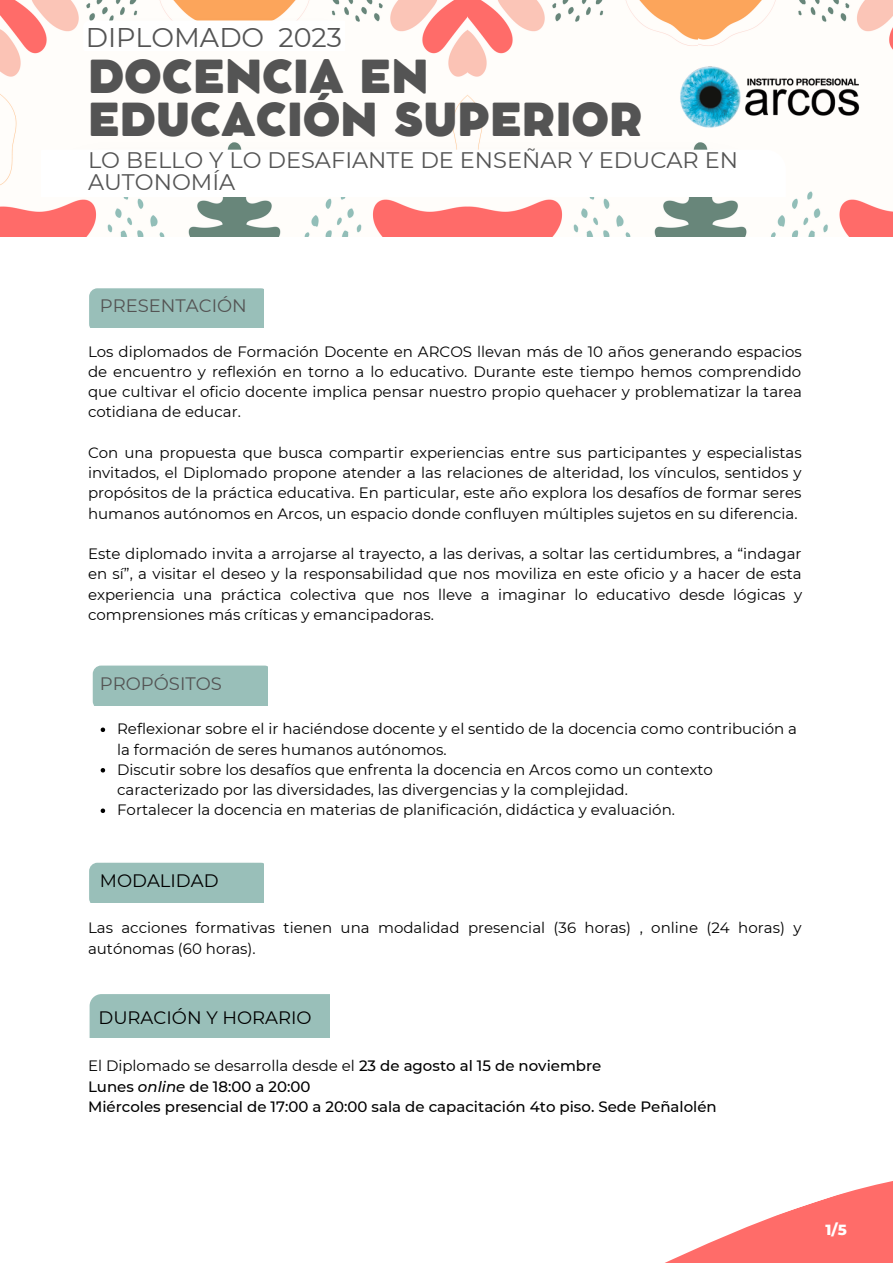
<style>
.page{position:relative;width:893px;height:1264px;background:#fff}
.page>*{position:absolute;margin:0;border:0;box-sizing:border-box;transform-origin:0 0}
.t1{font:800 45px "Cocomat Pro";color:#545454}
.t2{font:27px "Montserrat";color:#545454}
.t3{font:22.5px/21.3px "Montserrat";color:#545454}
.t4{font:18px "Montserrat";color:#000}
.t5{font:18px "Montserrat";color:#545454}
.t6{font:15px/20.2px "Montserrat";color:#000}
.t7{font:500 15px "Montserrat";color:#000}
.t8{font:800 15px "Montserrat";color:#fff}
.s1{font-weight:500}
.s2{font-style:italic}
</style>
<div class="page">
<svg style="left:89px;top:1037px;width:803px;height:225px"></svg>
<div style="left:89px;top:288px;width:174px;height:40px;background:#99bfb9"></div>
<img style="left:92px;top:672px;width:1px;height:31px">
<div style="left:93px;top:665px;width:174px;height:40px;background:#99bfb9"></div>
<img style="left:0;top:0;width:232px;height:236px">
<img style="left:232px;top:0;width:466px;height:236px">
<img style="left:698px;top:0;width:194px;height:236px">
<img style="left:658px;top:44px;width:222px;height:105px">
<div style="left:89px;top:862px;width:174px;height:40px;background:#99bfb9"></div>
<div style="left:90px;top:994px;width:240px;height:43px;background:#99bfb9"></div>
<img style="left:41px;top:143px;width:738px;height:7px">
<svg style="left:41px;top:150px;width:744px;height:47px"></svg>
<img style="left:85px;top:18px;width:260px;height:2px">
<svg style="left:83px;top:20px;width:262px;height:31px"></svg>
<svg style="left:101px;top:727px;width:4px;height:5px"></svg>
<svg style="left:101px;top:768px;width:4px;height:4px"></svg>
<svg style="left:101px;top:808px;width:4px;height:5px"></svg>
<p class="t2" style="left:86px;top:21px;width:258px">DIPLOMADO 2023</p>
<p class="t1" style="left:88px;top:60px;width:342px">DOCENCIA EN</p>
<p class="t1" style="left:88px;top:103px;width:556px">EDUCACIÓN SUPERIOR</p>
<p class="t3" style="left:88px;top:150px;width:651px">LO BELLO Y LO DESAFIANTE DE ENSEÑAR Y EDUCAR EN<br>AUTONOMÍA</p>
<p class="t5" style="left:100px;top:294px;width:148px">PRESENTACIÓN</p>
<p class="t6" style="left:88px;top:341px;width:715px;text-align:justify">Los diplomados de Formación Docente en ARCOS llevan más de 10 años generando espacios de encuentro y reflexión en torno a lo educativo. Durante este tiempo hemos comprendido que cultivar el oficio docente implica pensar nuestro propio quehacer y problematizar la tarea cotidiana de educar.</p>
<p class="t6" style="left:88px;top:442px;width:715px;text-align:justify">Con una propuesta que busca compartir experiencias entre sus participantes y especialistas invitados, el Diplomado propone atender a las relaciones de alteridad, los vínculos, sentidos y propósitos de la práctica educativa. En particular, este año explora los desafíos de formar seres humanos autónomos en Arcos, un espacio donde confluyen múltiples sujetos en su diferencia.</p>
<p class="t6" style="left:88px;top:543px;width:715px;text-align:justify">Este diplomado invita a arrojarse al trayecto, a las derivas, a soltar las certidumbres, a “indagar en sí”, a visitar el deseo y la responsabilidad que nos moviliza en este oficio y a hacer de esta experiencia una práctica colectiva que nos lleve a imaginar lo educativo desde lógicas y comprensiones más críticas y emancipadoras.</p>
<p class="t5" style="left:100px;top:672px;width:123px">PROPÓSITOS</p>
<p class="t6" style="left:117px;top:718px;width:681px">Reflexionar sobre el ir haciéndose docente y el sentido de la docencia como contribución a la formación de seres humanos autónomos.</p>
<p class="t6" style="left:117px;top:759px;width:597px">Discutir sobre los desafíos que enfrenta la docencia en Arcos como un contexto caracterizado por las diversidades, las divergencias y la complejidad.</p>
<p class="t6" style="left:117px;top:799px;width:559px">Fortalecer la docencia en materias de planificación, didáctica y evaluación.</p>
<p class="t4" style="left:100px;top:869px;width:120px">MODALIDAD</p>
<p class="t6" style="left:88px;top:917px;width:715px">Las acciones formativas tienen una modalidad presencial (36 horas) , online (24 horas) y autónomas (60 horas).</p>
<p class="t4" style="left:98px;top:1006px;width:215px">DURACIÓN Y HORARIO</p>
<p class="t6" style="left:88px;top:1055px;width:515px">El Diplomado se desarrolla desde el <span class="s1">23 de agosto al 15 de noviembre</span></p>
<p class="t7" style="left:88px;top:1077px;width:224px">Lunes <span class="s2">online</span> de 18:00 a 20:00</p>
<p class="t7" style="left:88px;top:1097px;width:630px">Miércoles presencial de 17:00 a 20:00 sala de capacitación 4to piso. Sede Peñalolén</p>
<p class="t8" style="left:825px;top:1220px;width:23px">1/5</p>
</div>
